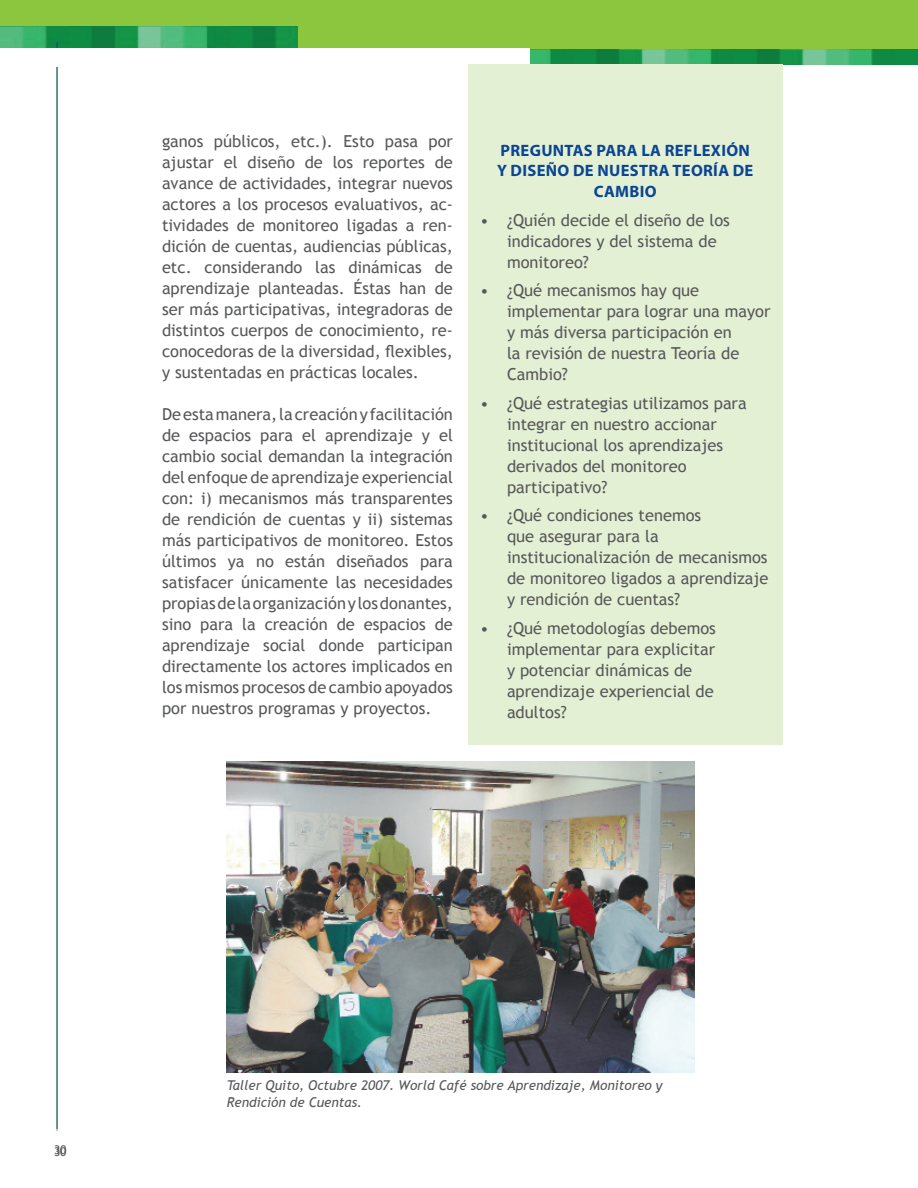
<style>
.page{position:relative;width:918px;height:1188px;background:#fff}
.page>*{position:absolute;margin:0;border:0;box-sizing:border-box;transform-origin:0 0}
.t1{font:16.5px/21px "Trebuchet MS";color:#57585a}
.t2{font:700 16.5px/20.4px "Myriad Pro";letter-spacing:.02em;color:#094594;text-align:center}
.t3{font:italic 13.5px/16.2px "Trebuchet MS";color:#57585a}
.t4{font:12px "Trebuchet MS";color:#57585a}
</style>
<div class="page">
<hr style="left:57px;top:58px;width:1px;height:1073px;background:#8bc63e">
<img style="left:0;top:26px;width:917px;height:39px">
<div style="left:298px;top:0;width:620px;height:49px;background:#8bc63e"></div>
<div style="left:0;top:0;width:918px;height:26px;background:#8bc63e"></div>
<svg style="left:917px;top:49px;width:1px;height:16px"></svg>
<hr style="left:57px;top:42px;width:1px;height:1087px;background:#094594">
<div style="left:0;top:48px;width:530px;height:19px;background:#fff"></div>
<div style="left:468px;top:65px;width:315px;height:680px;background:#e4f0d4"></div>
<img style="left:226px;top:762px;width:468px;height:311px">
<p class="t1" style="left:162px;top:131px;width:292px;text-align:justify">ganos públicos, etc.). Esto pasa por ajustar el diseño de los reportes de avance de actividades, integrar nuevos actores a los procesos evaluativos, ac&shy;tividades de monitoreo ligadas a ren&shy;dición de cuentas, audiencias públicas, etc. considerando las dinámicas de aprendizaje planteadas. Éstas han de ser más participativas, integradoras de distintos cuerpos de conocimiento, re&shy;conocedoras de la diversidad, flexibles, y sustentadas en prácticas locales.</p>
<p class="t1" style="left:162px;top:404px;width:293px;text-align:justify">De esta manera, la creación y facilitación de espacios para el aprendizaje y el cambio social demandan la integración del enfoque de aprendizaje experiencial con: i) mecanismos más transparentes de rendición de cuentas y ii) sistemas más participativos de monitoreo. Estos últimos ya no están diseñados para satisfacer únicamente las necesidades propias de la organización y los donantes, sino para la creación de espacios de aprendizaje social donde participan directamente los actores implicados en los mismos procesos de cambio apoyados por nuestros programas y proyectos.</p>
<p class="t2" style="left:497px;top:140px;width:258px">PREGUNTAS PARA LA REFLEXIÓN<br>Y DISEÑO DE NUESTRA TEORÍA DE<br>CAMBIO</p>
<p class="t1" style="left:507px;top:210px;width:224px;text-indent:-27px">• ¿Quién decide el diseño de los indicadores y del sistema de monitoreo?</p>
<p class="t1" style="left:507px;top:280px;width:265px;text-indent:-27px">• ¿Qué mecanismos hay que implementar para lograr una mayor y más diversa participación en<br>la revisión de nuestra Teoría de<br>Cambio?</p>
<p class="t1" style="left:507px;top:393px;width:241px;text-indent:-27px">• ¿Qué estrategias utilizamos para integrar en nuestro accionar institucional los aprendizajes derivados del monitoreo participativo?</p>
<p class="t1" style="left:507px;top:505px;width:263px;text-indent:-27px">• ¿Qué condiciones tenemos<br>que asegurar para la institucionalización de mecanismos de monitoreo ligados a aprendizaje y rendición de cuentas?</p>
<p class="t1" style="left:507px;top:618px;width:210px;text-indent:-27px">• ¿Qué metodologías debemos implementar para explicitar y potenciar dinámicas de aprendizaje experiencial de adultos?</p>
<p class="t4" style="left:54px;top:1142px;width:14px">30</p>
<p class="t4" style="left:54px;top:1144px;width:14px">30</p>
<p class="t3" style="left:227px;top:1078px;width:437px">Taller Quito, Octubre 2007. World Café sobre Aprendizaje, Monitoreo y<br>Rendición de Cuentas.</p>
</div>
